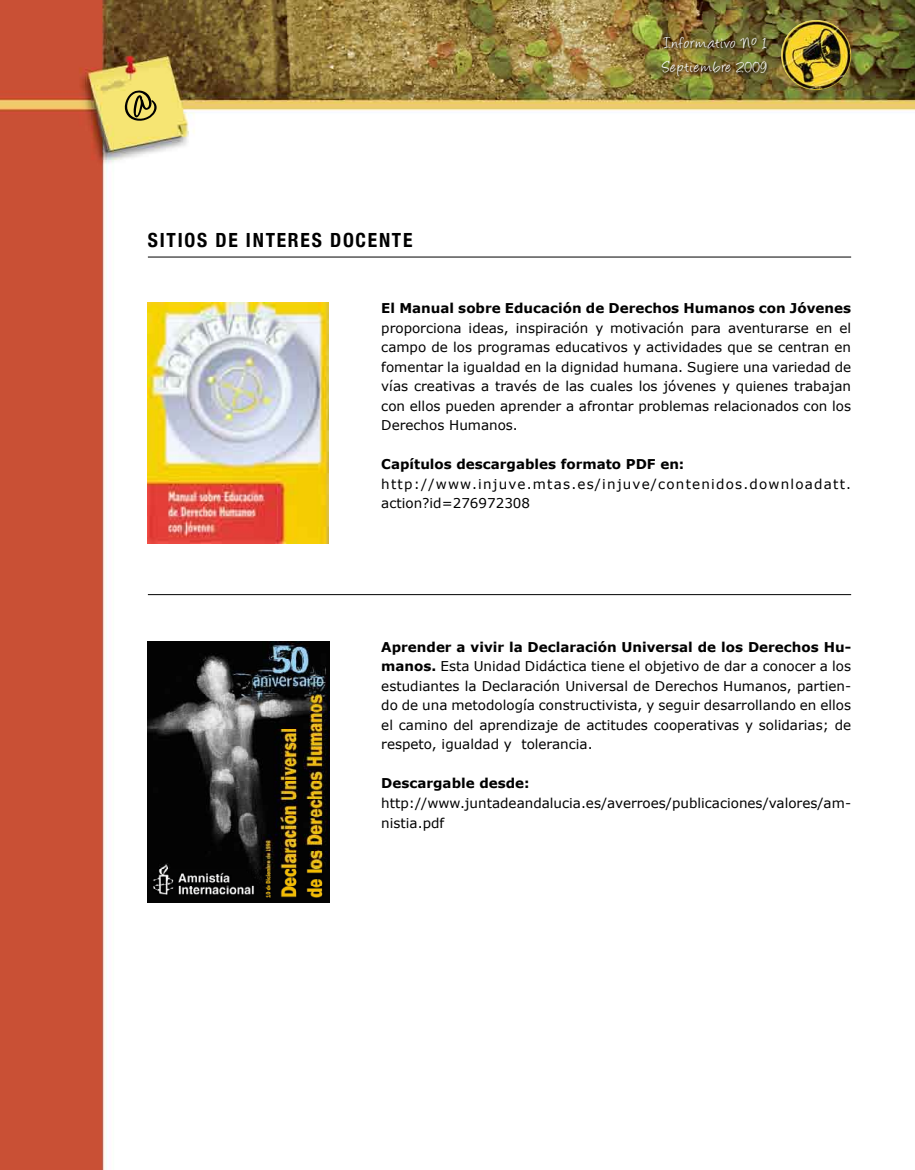
<style>
.page{position:relative;width:915px;height:1170px;background:#fff}
.page>*{position:absolute;margin:0;border:0;box-sizing:border-box;transform-origin:0 0}
.Títulos{font:700 condensed 19.5px "Helvetica Neue";letter-spacing:.09em;color:#000}
.t1{font:18px/24px "Angelina";letter-spacing:.055em;color:#fff}
.Texto{font:13.5px/19.5px "Verdana";color:#000;text-align:justify}
.Texto-2{font:13.5px/19.5px "Verdana";letter-spacing:.09em;color:#000}
.Texto-3{font:700 13.5px "Verdana";color:#000}
.s1{font-weight:700}
</style>
<div class="page">
<img style="left:0;top:0;width:914px;height:1169px">
<img style="left:780px;top:20px;width:70px;height:70px;border-radius:50%">
<img style="left:659px;top:35px;width:111px;height:45px">
<svg style="left:124px;top:90px;width:33px;height:31px"></svg>
<img style="left:148px;top:303px;width:180px;height:240px">
<img style="left:148px;top:641px;width:181px;height:261px">
<hr style="left:148px;top:594px;width:702px;height:1px;background:#000">
<hr style="left:148px;top:257px;width:702px;height:1px;background:#000">
<p class="Títulos" style="left:148px;top:228px;width:266px">SITIOS DE INTERES DOCENTE</p>
<h2 class="t1" style="left:662px;top:33px;width:106px">Informativo No 1<br>Septiembre 2009</h2>
<p class="Texto" style="left:381px;top:298px;width:471px"><span class="s1">El Manual sobre Educación de Derechos Humanos con Jóvenes </span>proporciona ideas, inspiración y motivación para aventurarse en el campo de los programas educativos y actividades que se centran en fomentar la igualdad en la dignidad humana. Sugiere una variedad de vías creativas a través de las cuales los jóvenes y quienes trabajan con ellos pueden aprender a afrontar problemas relacionados con los Derechos Humanos.</p>
<p class="Texto-3" style="left:381px;top:456px;width:304px">Capítulos descargables formato PDF en:</p>
<p class="Texto-2" style="left:381px;top:473px;width:471px">http://www.injuve.mtas.es/injuve/contenidos.downloadatt. action?id=276972308</p>
<p class="Texto" style="left:381px;top:636px;width:471px"><span class="s1">Aprender a vivir la Declaración Universal de los Derechos Hu&shy;manos.</span> Esta Unidad Didáctica tiene el objetivo de dar a conocer a los estudiantes la Declaración Universal de Derechos Humanos, partien&shy;do de una metodología constructivista, y seguir desarrollando en ellos el camino del aprendizaje de actitudes cooperativas y solidarias; de respeto, igualdad y tolerancia.</p>
<p class="Texto-3" style="left:381px;top:775px;width:150px">Descargable desde:</p>
<p class="Texto" style="left:381px;top:792px;width:471px">http://www.juntadeandalucia.es/averroes/publicaciones/valores/am&shy;nistia.pdf</p>
</div>
